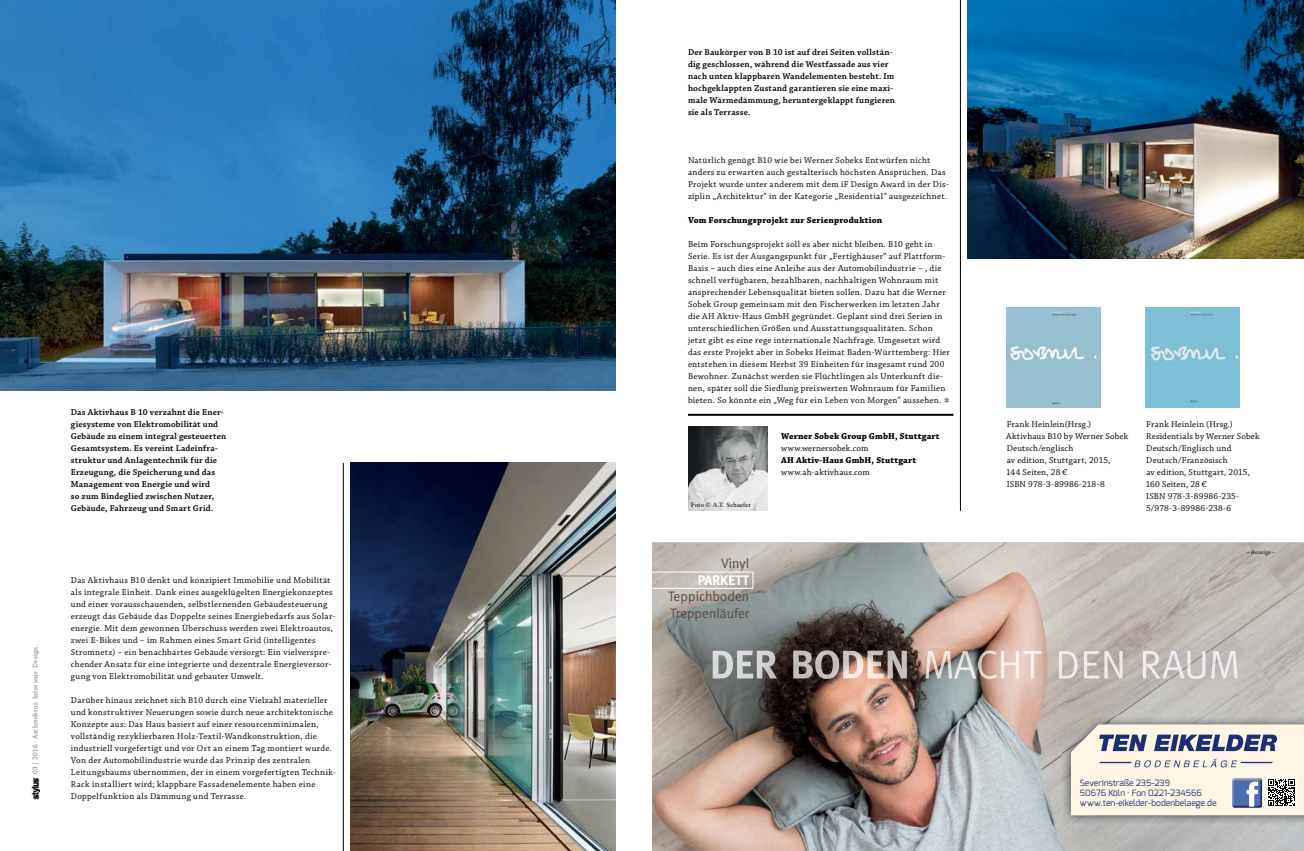
<style>
.page{position:relative;width:1304px;height:851px;background:#fff}
.page>*{position:absolute;margin:0;border:0;box-sizing:border-box;transform-origin:0 0}
.t1{font:13.7px/16.5px "Meta";color:#5c4c3d}
.t2{font:700 13.7px "Meta";color:#fff}
.t3{font:9px/12px "Chaparral Pro";letter-spacing:.035em;color:#000}
.t4{font:600 9px/12px "Chaparral Pro";letter-spacing:.015em;color:#000}
.t5{font:700 9px "Chaparral Pro";letter-spacing:.015em;color:#000}
.t6{font:9px "Chaparral Pro";letter-spacing:.01em;color:#000}
.t7{font:8.7px/10.4px "Exo";color:#1c2f72}
.t8{font:7px "Chaparral Pro";letter-spacing:.035em;color:#6d6e71}
.t9{font:6.5px "Times";letter-spacing:.04em;color:#000}
.t10{font:italic 6px "Chaparral Pro";letter-spacing:.055em;color:#000}
.s1{font-weight:700;font-size:15px;color:#6a747b}
.s2{font-family:"Times";font-style:normal}
</style>
<div class="page">
<img style="left:32px;top:777px;width:7px;height:22px">
<img style="left:652px;top:542px;width:652px;height:308px">
<img style="left:1062px;top:715px;width:242px;height:27px">
<img style="left:1062px;top:742px;width:35px;height:82px">
<img style="left:1097px;top:815px;width:207px;height:9px">
<svg style="left:1071px;top:724px;width:233px;height:91px;background:#dbd6d1"></svg>
<img style="left:713px;top:650px;width:197px;height:28px">
<img style="left:926px;top:650px;width:312px;height:28px">
<svg style="left:652px;top:571px;width:101px;height:17px;background:#c7c0b9"></svg>
<img style="left:351px;top:463px;width:265px;height:387px">
<img style="left:968px;top:0;width:336px;height:259px">
<img style="left:0;top:0;width:616px;height:391px">
<hr style="left:343px;top:463px;width:1px;height:387px;background:#000">
<hr style="left:960px;top:0;width:1px;height:511px;background:#000">
<hr style="left:688px;top:414px;width:265px;height:2px;background:#000">
<img style="left:1006px;top:307px;width:94px;height:100px">
<img style="left:1146px;top:307px;width:93px;height:100px">
<img style="left:688px;top:427px;width:79px;height:84px">
<p class="t8" style="left:31px;top:774px;width:131px;rotate:-90deg">03 | 2016 · Architektur. Interieur. Design.</p>
<p class="t4" style="left:71px;top:406px;width:157px">Das Aktivhaus B 10 verzahnt die Ener&shy;giesysteme von Elektromobilität und Gebäude zu einem integral gesteuerten Gesamtsystem. Es vereint Ladeinfra&shy;struktur und Anlagentechnik für die Erzeugung, die Speicherung und das Management von Energie und wird<br>so zum Bindeglied zwischen Nutzer, Gebäude, Fahrzeug und Smart Grid.</p>
<p class="t3" style="left:71px;top:574px;width:266px">Das Aktivhaus B10 denkt und konzipiert Immobilie und Mobilität als integrale Einheit. Dank eines ausgeklügelten Energiekonzeptes und einer vorausschauenden, selbstlernenden Gebäudesteuerung erzeugt das Gebäude das Doppelte seines Energiebedarfs aus Solar&shy;energie. Mit dem gewonnen Überschuss werden zwei Elektroautos, zwei E-Bikes und – im Rahmen eines Smart Grid (intelligentes Stromnetz) – ein benachbartes Gebäude versorgt: Ein vielverspre&shy;chender Ansatz für eine integrierte und dezentrale Energieversor&shy;gung von Elektromobilität und gebauter Umwelt.</p>
<p class="t3" style="left:71px;top:694px;width:267px">Darüber hinaus zeichnet sich B10 durch eine Vielzahl materieller und konstruktiver Neuerungen sowie durch neue architektonische Konzepte aus: Das Haus basiert auf einer resourcenminimalen, vollständig rezyklierbaren Holz-Textil-Wandkonstruktion, die industriell vorgefertigt und vor Ort an einem Tag montiert wurde.<br>Von der Automobilindustrie wurde das Prinzip des zentralen Leitungsbaums übernommen, der in einem vorgefertigten Technik-Rack installiert wird; klappbare Fassadenelemente haben eine Doppelfunktion als Dämmung und Terrasse.</p>
<p class="t4" style="left:688px;top:46px;width:208px">Der Baukörper von B 10 ist auf drei Seiten vollstän&shy;dig geschlossen, während die Westfassade aus vier nach unten klappbaren Wandelementen besteht. Im hochgeklappten Zustand garantieren sie eine maxi&shy;male Wärmedämmung, heruntergeklappt fungieren sie als Terrasse.</p>
<p class="t3" style="left:688px;top:154px;width:263px">Natürlich genügt B10 wie bei Werner Sobeks Entwürfen nicht anders zu erwarten auch gestalterisch höchsten Ansprüchen. Das Projekt wurde unter anderem mit dem iF Design Award in der Dis&shy;ziplin „Architektur“ in der Kategorie „Residential“ ausgezeichnet.</p>
<p class="t5" style="left:688px;top:214px;width:196px">Vom Forschungsprojekt zur Serienproduktion</p>
<p class="t3" style="left:688px;top:238px;width:263px">Beim Forschungsprojekt soll es aber nicht bleiben. B10 geht in Serie. Es ist der Ausgangspunkt für „Fertighäuser“ auf Plattform-Basis – auch dies eine Anleihe aus der Automobilindustrie – , die schnell verfügbaren, bezahlbaren, nachhaltigen Wohnraum mit ansprechender Lebensqualität bieten sollen. Dazu hat die Werner Sobek Group gemeinsam mit den Fischerwerken im letzten Jahr die AH Aktiv-Haus GmbH gegründet. Geplant sind drei Serien in unterschiedlichen Größen und Ausstattungsqualitäten. Schon jetzt gibt es eine rege internationale Nachfrage. Umgesetzt wird das erste Projekt aber in Sobeks Heimat Baden-Württemberg: Hier entstehen in diesem Herbst 39 Einheiten für insgesamt rund 200<br>Bewohner. Zunächst werden sie Flüchtlingen als Unterkunft die&shy;nen, später soll die Siedlung preiswerten Wohnraum für Familien bieten. So könnte ein „Weg für ein Leben von Morgen“ aussehen. <span class="s1">*</span></p>
<p class="t9" style="left:691px;top:498px;width:61px">Foto © A.T. Schaefer</p>
<h1 class="t1" style="left:721px;top:555px;width:30px">Vinyl</h1>
<h1 class="t2" style="left:698px;top:572px;width:53px">PARKETT</h1>
<h1 class="t1" style="left:668px;top:588px;width:83px">Teppichboden<br>Treppenläufer</h1>
<p class="t5" style="left:781px;top:430px;width:160px">Werner Sobek Group GmbH, Stuttgart</p>
<p class="t6" style="left:781px;top:443px;width:89px">www.wernersobek.com</p>
<p class="t5" style="left:781px;top:454px;width:137px">AH Aktiv-Haus GmbH, Stuttgart</p>
<p class="t3" style="left:781px;top:466px;width:90px">www.ah-aktivhaus.com</p>
<p class="t3" style="left:1006px;top:418px;width:124px">Frank Heinlein(Hrsg.)<br>Aktivhaus B10 by Werner Sobek<br>Deutsch/englisch<br>av edition, Stuttgart, 2015,<br>144 Seiten, 28 €<br>ISBN 978-3-89986-218-8</p>
<p class="t3" style="left:1146px;top:418px;width:115px">Frank Heinlein (Hrsg.)<br>Residentials by Werner Sobek<br>Deutsch/Englisch und<br>Deutsch/Französisch<br>av edition, Stuttgart, 2015,<br>160 Seiten, 28 €<br>ISBN 978-3-89986-235-<br>5/978-3-89986-238-6</p>
<p class="t10" style="left:1247px;top:549px;width:30px"><span class="s2">–</span> Anzeige <span class="s2">–</span></p>
<p class="t7" style="left:1080px;top:777px;width:138px">Severinstraße 235-239<br>50676 Köln · Fon 0221-234566 www.ten-eikelder-bodenbelaege.de</p>
</div>
